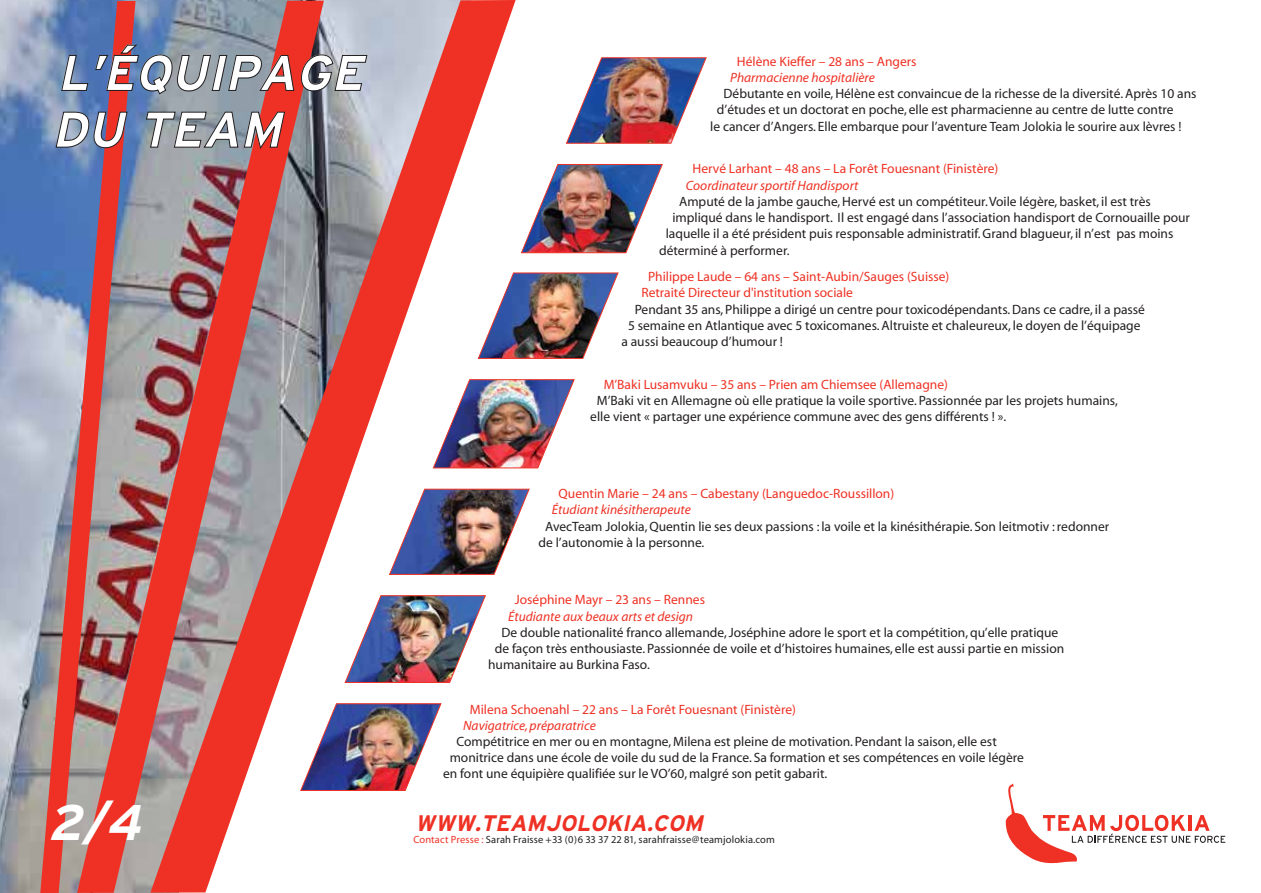
<style>
.page{position:relative;width:1261px;height:893px;background:#fff}
.page>*{position:absolute;margin:0;border:0;box-sizing:border-box;transform-origin:0 0}
.t1{font:italic 700 49.95px/56.7px "Interstate";color:#fff}
.t2{font:italic 700 22.5px "Interstate";color:#ee3124}
.t3{font:13.5px/16.2px "Myriad";color:#231f20}
.t4{font:13.5px/16.2px "Myriad";color:#ee3124}
.t5{font:italic 13.5px "Myriad";color:#ee3124}
.t6{font:10.5px "Myriad";letter-spacing:.01em;color:#231f20}
.s1{color:#ee3124}
</style>
<div class="page">
<img style="left:0;top:0;width:150px;height:893px">
<svg style="left:1005px;top:783px;width:220px;height:81px"></svg>
<svg style="left:40px;top:1px;width:37px;height:892px;background:#9f899c"></svg>
<img style="left:77px;top:1px;width:73px;height:892px">
<svg style="left:150px;top:0;width:366px;height:893px"></svg>
<svg style="left:61px;top:55px;width:27px;height:36px"></svg>
<svg style="left:95px;top:45px;width:199px;height:49px;background:#8a7686"></svg>
<svg style="left:300px;top:55px;width:67px;height:36px;background:#958890"></svg>
<svg style="left:56px;top:112px;width:71px;height:36px;background:#8b6f85"></svg>
<svg style="left:146px;top:112px;width:92px;height:36px;background:#838c94"></svg>
<svg style="left:244px;top:112px;width:41px;height:37px;background:#b54945"></svg>
<img style="left:565px;top:57px;width:142px;height:87px">
<img style="left:521px;top:164px;width:142px;height:89px">
<img style="left:300px;top:703px;width:142px;height:88px">
<img style="left:389px;top:488px;width:141px;height:87px">
<img style="left:477px;top:272px;width:142px;height:87px">
<img style="left:432px;top:379px;width:143px;height:90px">
<img style="left:344px;top:595px;width:142px;height:88px">
<h1 class="t1" style="left:52px;top:44px;width:313px">L’ÉQUIPAGE<br>DU TEAM</h1>
<h1 class="t1" style="left:48px;top:794px;width:94px">2/4</h1>
<p class="t4" style="left:737px;top:54px;width:181px">Hélène Kieffer – 28 ans – Angers</p>
<p class="t5" style="left:730px;top:71px;width:146px">Pharmacienne hospitalière</p>
<p class="t3" style="left:723px;top:86px;width:474px">Débutante en voile, Hélène est convaincue de la richesse de la diversité. Après 10 ans</p>
<p class="t3" style="left:717px;top:102px;width:458px">d’études et un doctorat en poche, elle est pharmacienne au centre de lutte contre</p>
<p class="t3" style="left:710px;top:119px;width:473px">le cancer d’Angers. Elle embarque pour l’aventure Team Jolokia le sourire aux lèvres !</p>
<p class="t4" style="left:692px;top:161px;width:307px">Hervé Larhant – 48 ans – La Forêt Fouesnant (Finistère)</p>
<p class="t5" style="left:686px;top:178px;width:174px">Coordinateur sportif Handisport</p>
<p class="t3" style="left:679px;top:194px;width:473px">Amputé de la jambe gauche, Hervé est un compétiteur. Voile légère, basket, il est très</p>
<p class="t3" style="left:672px;top:210px;width:519px">impliqué dans le handisport. Il est engagé dans l’association handisport de Cornouaille pour</p>
<p class="t3" style="left:666px;top:226px;width:509px">laquelle il a été président puis responsable administratif. Grand blagueur, il n’est pas moins</p>
<p class="t3" style="left:659px;top:242px;width:132px">déterminé à performer.</p>
<p class="t4" style="left:641px;top:269px;width:309px;text-indent:7px">Philippe Laude – 64 ans – Saint-Aubin/Sauges (Suisse)<br>Retraité Directeur d'institution sociale</p>
<p class="t3" style="left:635px;top:302px;width:512px">Pendant 35 ans, Philippe a dirigé un centre pour toxicodépendants. Dans ce cadre, il a passé</p>
<p class="t3" style="left:628px;top:318px;width:514px">5 semaine en Atlantique avec 5 toxicomanes. Altruiste et chaleureux, le doyen de l’équipage</p>
<p class="t3" style="left:621px;top:334px;width:163px">a aussi beaucoup d’humour !</p>
<p class="t4" style="left:604px;top:377px;width:346px">M’Baki Lusamvuku – 35 ans – Prien am Chiemsee (Allemagne)</p>
<p class="t3" style="left:590px;top:393px;width:529px;text-indent:7px">M’Baki vit en Allemagne où elle pratique la voile sportive. Passionnée par les projets humains, elle vient « partager une expérience commune avec des gens différents ! ».</p>
<p class="t4" style="left:558px;top:486px;width:337px">Quentin Marie – 24 ans – Cabestany (Languedoc-Roussillon)</p>
<p class="t5" style="left:552px;top:503px;width:140px">Étudiant kinésitherapeute</p>
<p class="t3" style="left:538px;top:518px;width:572px;text-indent:7px">AvecTeam Jolokia, Quentin lie ses deux passions : la voile et la kinésithérapie. Son leitmotiv : redonner de l’autonomie à la personne.</p>
<p class="t4" style="left:515px;top:592px;width:192px">Joséphine Mayr – 23 ans – Rennes</p>
<p class="t5" style="left:508px;top:609px;width:186px">Étudiante aux beaux arts et design</p>
<p class="t3" style="left:501px;top:625px;width:558px">De double nationalité franco allemande, Joséphine adore le sport et la compétition, qu’elle pratique</p>
<p class="t3" style="left:495px;top:641px;width:571px">de façon très enthousiaste. Passionnée de voile et d’histoires humaines, elle est aussi partie en mission</p>
<p class="t3" style="left:488px;top:657px;width:163px">humanitaire au Burkina Faso.</p>
<p class="t4" style="left:470px;top:701px;width:328px">Milena Schoenahl – 22 ans – La Forêt Fouesnant (Finistère)</p>
<p class="t5" style="left:463px;top:718px;width:134px">Navigatrice, préparatrice</p>
<p class="t3" style="left:456px;top:734px;width:542px">Compétitrice en mer ou en montagne, Milena est pleine de motivation. Pendant la saison, elle est</p>
<p class="t3" style="left:450px;top:750px;width:576px">monitrice dans une école de voile du sud de la France. Sa formation et ses compétences en voile légère</p>
<p class="t3" style="left:443px;top:766px;width:386px">en font une équipière qualifiée sur le VO’60, malgré son petit gabarit.</p>
<h2 class="t2" style="left:415px;top:811px;width:289px">WWW.TEAMJOLOKIA.COM</h2>
<p class="t6" style="left:413px;top:834px;width:363px"><span class="s1">Contact Presse :</span> Sarah Fraisse +33 (0)6 33 37 22 81, sarahfraisse@teamjolokia.com</p>
</div>
